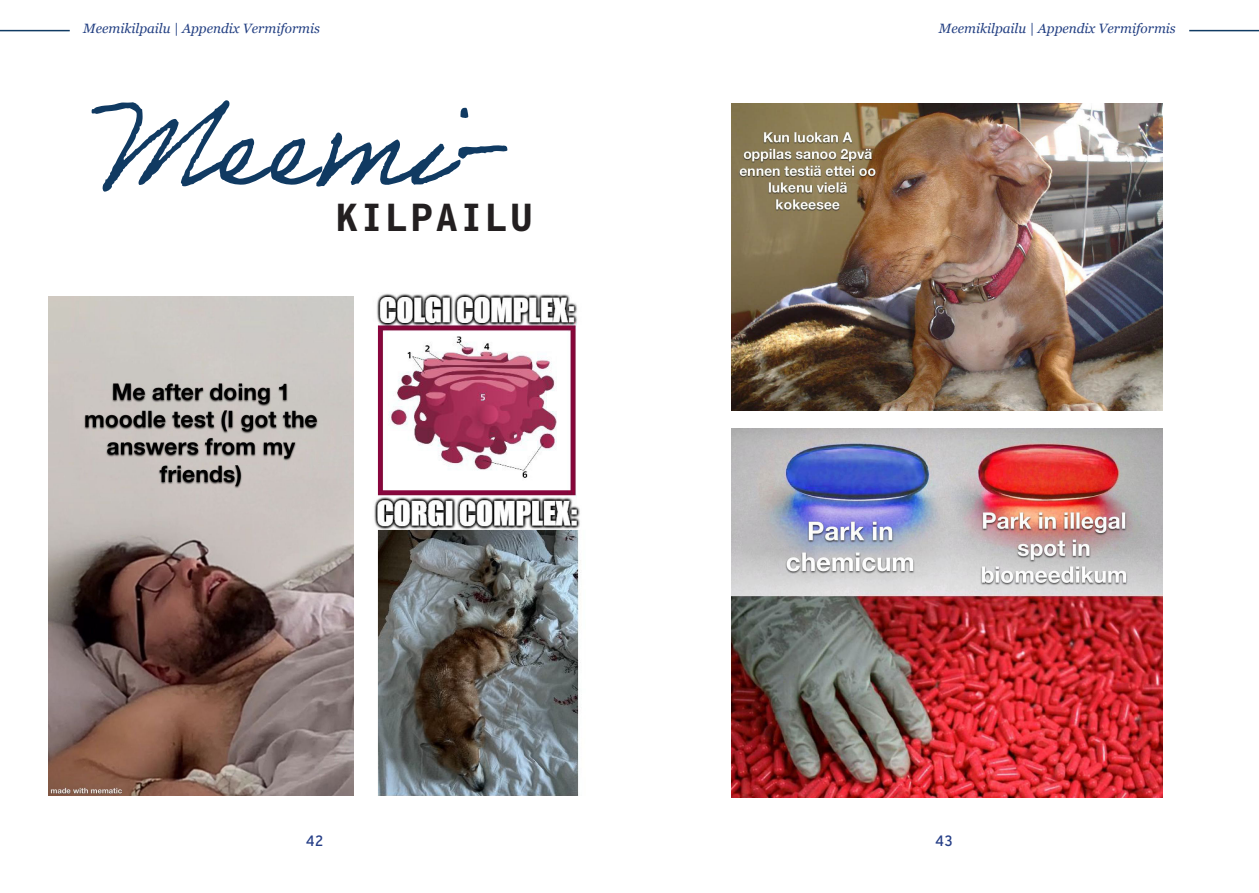
<style>
.page{position:relative;width:1259px;height:893px;background:#fff}
.page>*{position:absolute;margin:0;border:0;box-sizing:border-box;transform-origin:0 0}
.Otsikko_2{font:123px "Adobe Handwriting Ernie";color:#103a62}
.Otsikko_1{font:700 39px "Interstate Mono";letter-spacing:.04em;color:#231f20}
.t1{font:15px "Interstate Mono";color:#253e87}
.Yläkulman_teksti{font:italic 13.5px "Georgia";color:#223f82}
</style>
<div class="page">
<hr style="left:0;top:30px;width:70px;height:1px;background:#103a62">
<hr style="left:1189px;top:30px;width:70px;height:1px;background:#103a62">
<img style="left:374px;top:293px;width:207px;height:502px">
<img style="left:48px;top:297px;width:305px;height:498px">
<img style="left:731px;top:428px;width:431px;height:369px">
<img style="left:731px;top:104px;width:431px;height:307px">
<p class="Yläkulman_teksti" style="left:83px;top:19px;width:238px">Meemikilpailu | Appendix Vermiformis</p>
<p class="Yläkulman_teksti" style="left:939px;top:19px;width:238px">Meemikilpailu | Appendix Vermiformis</p>
<p class="Otsikko_2" style="left:96px;top:71px;width:414px">Meemi-</p>
<p class="Otsikko_1" style="left:335px;top:194px;width:199px">KILPAILU</p>
<p class="t1" style="left:306px;top:831px;width:19px">42</p>
<p class="t1" style="left:935px;top:831px;width:19px">43</p>
</div>
